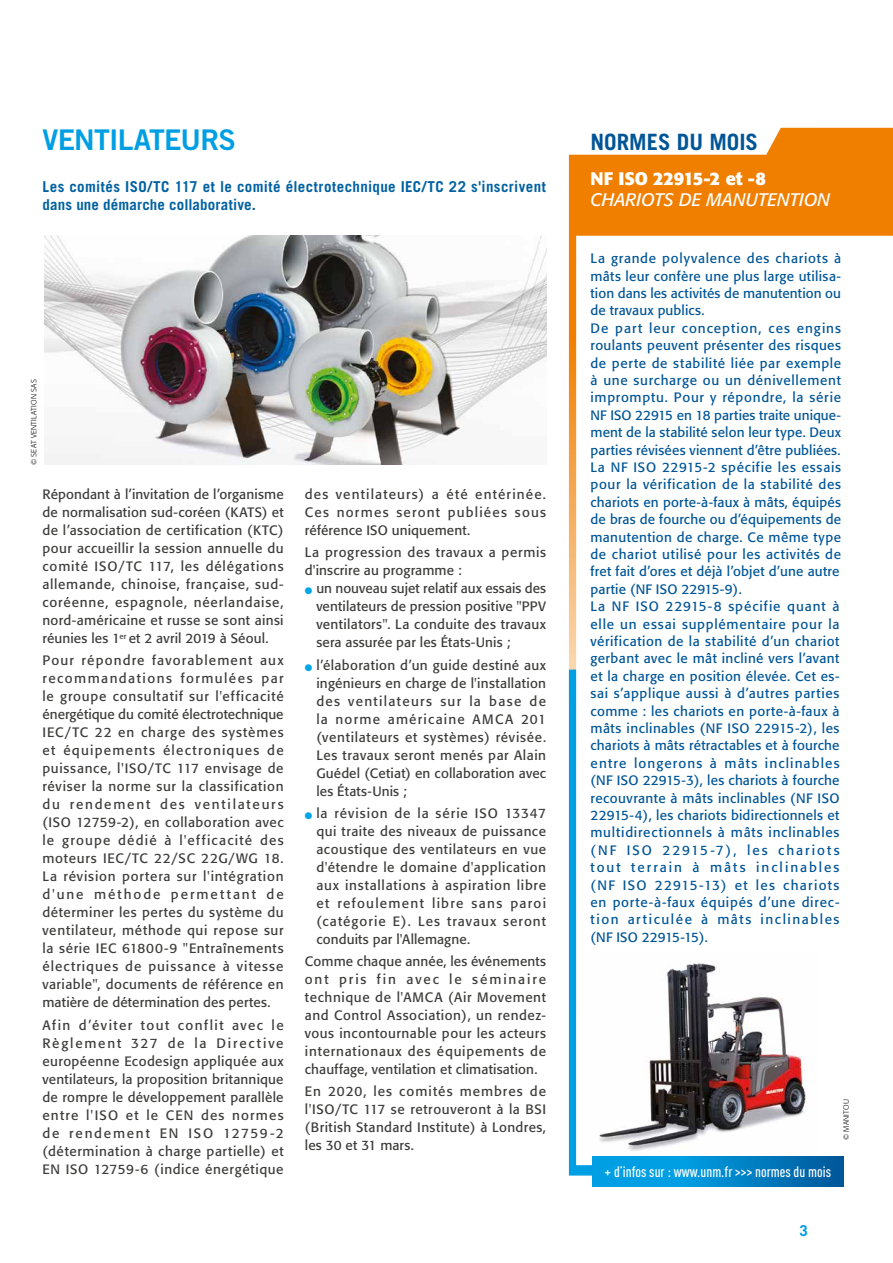
<style>
.page{position:relative;width:893px;height:1263px;background:#fff}
.page>*{position:absolute;margin:0;border:0;box-sizing:border-box;transform-origin:0 0}
.t1{font:28.5px "Trade Gothic Bold Two";letter-spacing:-.03em;color:#009fe3}
.t2{font:700 22.5px "Trade Gothic";color:#005597}
.t3{font:italic 18px "Formata";color:#fff}
.t4{font:700 18px "Formata";letter-spacing:-.005em;color:#fff}
.t5{font:700 15px/18.8px "Trade Gothic";letter-spacing:.02em;color:#0061a1}
.t6{font:500 15px "DIN Cond";color:#fff}
.t7{font:700 15px "Trade Gothic";color:#009fe3}
.t8{font:13.5px/18px "Formata";letter-spacing:.025em;color:#3c3c3b;text-align:justify}
.t9{font:13.5px/17.4px "Formata";letter-spacing:.04em;color:#005597}
.t10{font:13.5px/18px "Formata";letter-spacing:.045em;color:#3c3c3b}
.t11{font:300 7.5px "Formata";letter-spacing:.025em;color:#000}
.s1{color:#00a8e7}
</style>
<div class="page">
<img style="left:45px;top:236px;width:501px;height:229px">
<svg style="left:569px;top:128px;width:324px;height:534px;background:#f08206"></svg>
<div style="left:569px;top:662px;width:23px;height:513px;background:#009fe3"></div>
<div style="left:576px;top:236px;width:317px;height:929px;background:#fff"></div>
<svg style="left:569px;top:128px;width:212px;height:27px"></svg>
<svg style="left:592px;top:1156px;width:251px;height:30px;background:#0087cb"></svg>
<img style="left:599px;top:963px;width:207px;height:188px">
<h1 class="t1" style="left:42px;top:122px;width:195px">VENTILATEURS</h1>
<p class="t5" style="left:42px;top:177px;width:505px">Les comités ISO/TC 117 et le comité électrotechnique IEC/TC 22 s'inscrivent dans une démarche collaborative.</p>
<p class="t11" style="left:30px;top:465px;width:87px;rotate:-90deg">© SEAT VENTILATION SAS</p>
<p class="t8" style="left:42px;top:485px;width:243px">Répondant à l’invitation de l’organisme de normalisation sud-coréen (KATS) et de l’association de certification (KTC) pour accueillir la session annuelle du comité ISO/TC 117, les délégations allemande, chinoise, française, sud&shy;coréenne, espagnole, néerlandaise, nord-américaine et russe se sont ainsi réunies les 1<sup>er</sup> et 2 avril 2019 à Séoul.</p>
<p class="t8" style="left:42px;top:652px;width:243px">Pour répondre favorablement aux recommandations formulées par le groupe consultatif sur l'efficacité énergétique du comité électrotechnique IEC/TC 22 en charge des systèmes et équipements électroniques de puissance, l'ISO/TC 117 envisage de réviser la norme sur la classification du rendement des ventilateurs (ISO 12759-2), en collaboration avec le groupe dédié à l'efficacité des moteurs IEC/TC 22/SC 22G/WG 18.<br>La révision portera sur l'intégration d'une méthode permettant de déterminer les pertes du système du ventilateur, méthode qui repose sur la série IEC 61800-9 "Entraînements électriques de puissance à vitesse variable", documents de référence en matière de détermination des pertes.</p>
<p class="t8" style="left:42px;top:1016px;width:243px">Afin d’éviter tout conflit avec le Règlement 327 de la Directive européenne Ecodesign appliquée aux ventilateurs, la proposition britannique de rompre le développement parallèle entre l'ISO et le CEN des normes de rendement EN ISO 12759-2 (détermination à charge partielle) et EN ISO 12759-6 (indice énergétique</p>
<p class="t8" style="left:305px;top:485px;width:243px">des ventilateurs) a été entérinée.<br>Ces normes seront publiées sous référence ISO uniquement.</p>
<p class="t10" style="left:305px;top:543px;width:243px">La progression des travaux a permis d'inscrire au programme :</p>
<p class="t8" style="left:316px;top:580px;width:231px;text-indent:-11px"><span class="s1">●</span> un nouveau sujet relatif aux essais des ventilateurs de pression positive "PPV ventilators". La conduite des travaux sera assurée par les États-Unis ;</p>
<p class="t8" style="left:316px;top:656px;width:231px;text-indent:-11px"><span class="s1">●</span> l’élaboration d’un guide destiné aux ingénieurs en charge de l'installation des ventilateurs sur la base de la norme américaine AMCA 201 (ventilateurs et systèmes) révisée.<br>Les travaux seront menés par Alain Guédel (Cetiat) en collaboration avec les États-Unis ;</p>
<p class="t8" style="left:316px;top:804px;width:231px;text-indent:-11px"><span class="s1">●</span> la révision de la série ISO 13347 qui traite des niveaux de puissance acoustique des ventilateurs en vue d'étendre le domaine d'application aux installations à aspiration libre et refoulement libre sans paroi (catégorie E). Les travaux seront conduits par l'Allemagne.</p>
<p class="t8" style="left:305px;top:952px;width:243px">Comme chaque année, les événements ont pris fin avec le séminaire technique de l'AMCA (Air Movement and Control Association), un rendez&shy;vous incontournable pour les acteurs internationaux des équipements de chauffage, ventilation et climatisation.</p>
<p class="t8" style="left:305px;top:1083px;width:243px">En 2020, les comités membres de l'ISO/TC 117 se retrouveront à la BSI (British Standard Institute) à Londres, les 30 et 31 mars.</p>
<h2 class="t2" style="left:590px;top:128px;width:169px">NORMES DU MOIS</h2>
<h3 class="t4" style="left:590px;top:168px;width:177px">NF ISO 22915-2 et -8</h3>
<h3 class="t3" style="left:590px;top:189px;width:241px">CHARIOTS DE MANUTENTION</h3>
<p class="t9" style="left:590px;top:250px;width:252px">La grande polyvalence des chariots à mâts leur confère une plus large utilisa&shy;tion dans les activités de manutention ou de travaux publics.<br>De part leur conception, ces engins roulants peuvent présenter des risques de perte de stabilité liée par exemple à une surcharge ou un dénivellement impromptu. Pour y répondre, la série NF ISO 22915 en 18 parties traite unique&shy;ment de la stabilité selon leur type. Deux parties révisées viennent d’être publiées.<br>La NF ISO 22915-2 spécifie les essais pour la vérification de la stabilité des chariots en porte-à-faux à mâts, équipés de bras de fourche ou d’équipements de manutention de charge. Ce même type de chariot utilisé pour les activités de fret fait d’ores et déjà l’objet d’une autre partie (NF ISO 22915-9).<br>La NF ISO 22915-8 spécifie quant à elle un essai supplémentaire pour la vérification de la stabilité d’un chariot gerbant avec le mât incliné vers l’avant et la charge en position élevée. Cet es&shy;sai s’applique aussi à d’autres parties comme : les chariots en porte-à-faux à mâts inclinables (NF ISO 22915-2), les chariots à mâts rétractables et à fourche entre longerons à mâts inclinables (NF ISO 22915-3), les chariots à fourche recouvrante à mâts inclinables (NF ISO 22915-4), les chariots bidirectionnels et multidirectionnels à mâts inclinables (NF ISO 22915-7), les chariots tout terrain à mâts inclinables (NF ISO 22915-13) et les chariots en porte-à-faux équipés d’une direc&shy;tion articulée à mâts inclinables (NF ISO 22915-15).</p>
<p class="t6" style="left:605px;top:1163px;width:228px">+ d’infos sur : www.unm.fr &gt;&gt;&gt; normes du mois</p>
<p class="t11" style="left:842px;top:1140px;width:42px;rotate:-90deg">© MANITOU</p>
<p class="t7" style="left:800px;top:1222px;width:10px">3</p>
</div>
